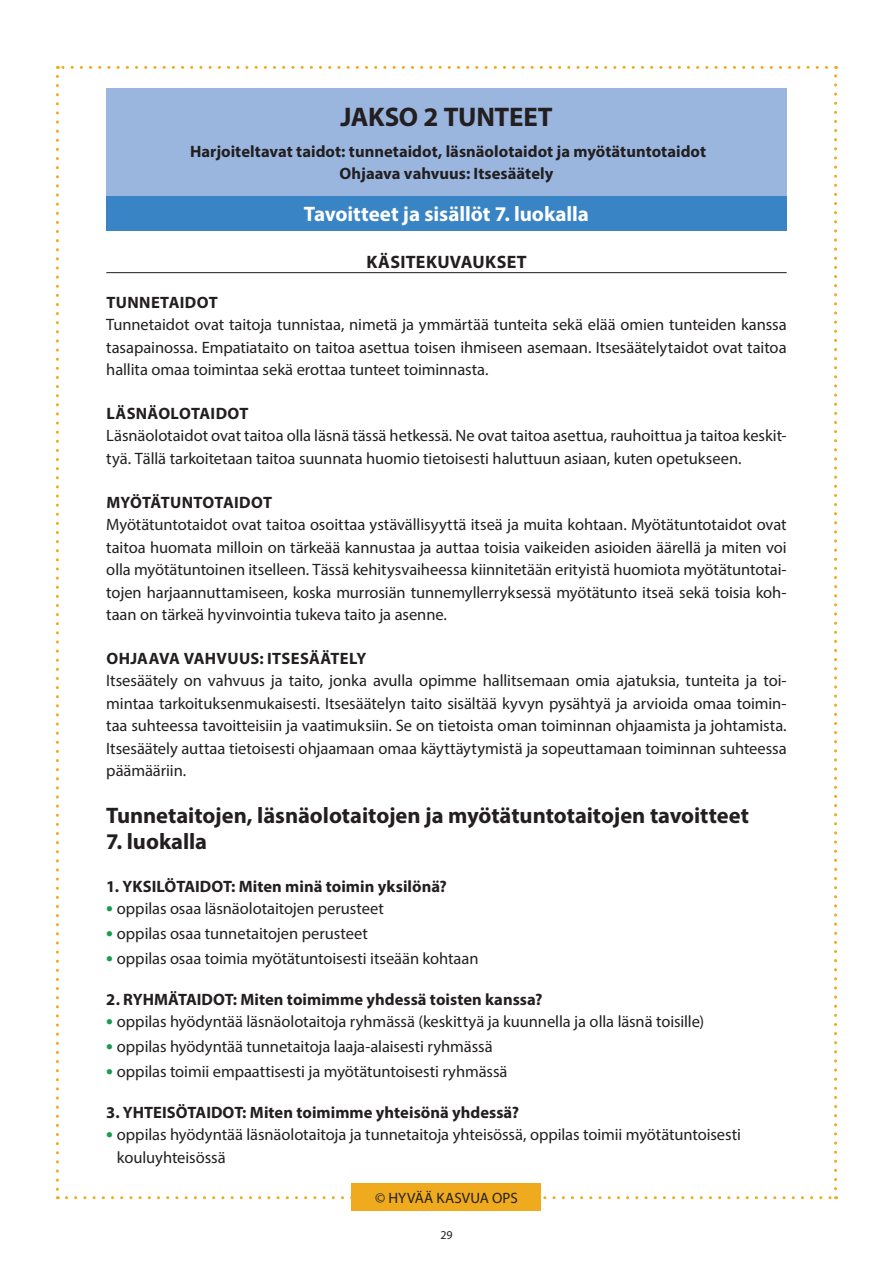
<style>
.page{position:relative;width:893px;height:1263px;background:#fff}
.page>*{position:absolute;margin:0;border:0;box-sizing:border-box;transform-origin:0 0}
.t1{font:700 27px "Myriad Pro";letter-spacing:-.015em;color:#231f20}
.t2{font:700 22.5px "Myriad Pro";letter-spacing:-.005em;color:#231f20}
.t3{font:700 21px "Myriad Pro";letter-spacing:-.005em;color:#fff}
.t4{font:700 18px "Myriad Pro";letter-spacing:.02em;color:#231f20}
.t5{font:16.5px/22.5px "Myriad Pro";letter-spacing:-.005em;color:#231f20;text-align:justify}
.t6{font:700 16.5px/22.5px "Myriad Pro";color:#231f20;text-align:center}
.t7{font:700 16.5px "Myriad Pro";letter-spacing:.02em;color:#231f20}
.t8{font:700 16.5px "Myriad Pro";letter-spacing:.025em;color:#231f20}
.t9{font:15px "Myriad Pro";letter-spacing:.005em;color:#231f20}
.t10{font:12px "Myriad Pro";color:#231f20}
.s1{font-weight:700;font-size:20.25px;color:#1b9b4f}
</style>
<div class="page">
<svg style="left:56px;top:76px;width:3px;height:1123px"></svg>
<svg style="left:66px;top:1196px;width:771px;height:3px"></svg>
<svg style="left:834px;top:66px;width:3px;height:1123px"></svg>
<svg style="left:57px;top:66px;width:769px;height:3px"></svg>
<div style="left:352px;top:1183px;width:189px;height:28px;background:#efaa1d"></div>
<div style="left:106px;top:88px;width:681px;height:53px;background:#9ab6df"></div>
<div style="left:106px;top:136px;width:681px;height:38px;background:#9ab6df"></div>
<div style="left:106px;top:158px;width:681px;height:38px;background:#9ab6df"></div>
<hr style="left:106px;top:272px;width:681px;height:1px;background:#231f20">
<div style="left:106px;top:196px;width:681px;height:34px;background:#3984c5"></div>
<h1 class="t1" style="left:340px;top:99px;width:214px">JAKSO 2 TUNTEET</h1>
<p class="t6" style="left:190px;top:139px;width:518px">Harjoiteltavat taidot: tunnetaidot, läsnäolotaidot ja myötätuntotaidot<br>Ohjaava vahvuus: Itsesäätely</p>
<p class="t3" style="left:304px;top:200px;width:286px">Tavoitteet ja sisällöt 7. luokalla</p>
<p class="t4" style="left:366px;top:250px;width:162px">KÄSITEKUVAUKSET</p>
<p class="t8" style="left:106px;top:291px;width:113px">TUNNETAIDOT</p>
<p class="t5" style="left:106px;top:313px;width:682px">Tunnetaidot ovat taitoja tunnistaa, nimetä ja ymmärtää tunteita sekä elää omien tunteiden kanssa tasapainossa. Empatiataito on taitoa asettua toisen ihmiseen asemaan. Itsesäätelytaidot ovat taitoa hallita omaa toimintaa sekä erottaa tunteet toiminnasta.</p>
<p class="t6" style="left:106px;top:401px;width:144px">LÄSNÄOLOTAIDOT</p>
<p class="t5" style="left:106px;top:424px;width:682px">Läsnäolotaidot ovat taitoa olla läsnä tässä hetkessä. Ne ovat taitoa asettua, rauhoittua ja taitoa keskit&shy;tyä. Tällä tarkoitetaan taitoa suunnata huomio tietoisesti haluttuun asiaan, kuten opetukseen.</p>
<p class="t6" style="left:106px;top:490px;width:167px">MYÖTÄTUNTOTAIDOT</p>
<p class="t5" style="left:106px;top:513px;width:682px">Myötätuntotaidot ovat taitoa osoittaa ystävällisyyttä itseä ja muita kohtaan. Myötätuntotaidot ovat taitoa huomata milloin on tärkeää kannustaa ja auttaa toisia vaikeiden asioiden äärellä ja miten voi olla myötätuntoinen itselleen. Tässä kehitysvaiheessa kiinnitetään erityistä huomiota myötätuntotai&shy;tojen harjaannuttamiseen, koska murrosiän tunnemyllerryksessä myötätunto itseä sekä toisia koh&shy;taan on tärkeä hyvinvointia tukeva taito ja asenne.</p>
<p class="t7" style="left:106px;top:647px;width:262px">OHJAAVA VAHVUUS: ITSESÄÄTELY</p>
<p class="t5" style="left:106px;top:669px;width:682px">Itsesäätely on vahvuus ja taito, jonka avulla opimme hallitsemaan omia ajatuksia, tunteita ja toi&shy;mintaa tarkoituksenmukaisesti. Itsesäätelyn taito sisältää kyvyn pysähtyä ja arvioida omaa toimin&shy;taa suhteessa tavoitteisiin ja vaatimuksiin. Se on tietoista oman toiminnan ohjaamista ja johtamista.<br>Itsesäätely auttaa tietoisesti ohjaamaan omaa käyttäytymistä ja sopeuttamaan toiminnan suhteessa päämääriin.</p>
<h2 class="t2" style="left:106px;top:801px;width:644px">Tunnetaitojen, läsnäolotaitojen ja myötätuntotaitojen tavoitteet</h2>
<h2 class="t2" style="left:106px;top:826px;width:102px">7. luokalla</h2>
<p class="t6" style="left:106px;top:874px;width:342px">1. YKSILÖTAIDOT: Miten minä toimin yksilönä?</p>
<p class="t5" style="left:106px;top:897px;width:279px"><span class="s1">•</span> oppilas osaa läsnäolotaitojen perusteet</p>
<p class="t5" style="left:106px;top:922px;width:263px"><span class="s1">•</span> oppilas osaa tunnetaitojen perusteet</p>
<p class="t5" style="left:106px;top:947px;width:374px"><span class="s1">•</span> oppilas osaa toimia myötätuntoisesti itseään kohtaan</p>
<p class="t6" style="left:106px;top:987px;width:438px">2. RYHMÄTAIDOT: Miten toimimme yhdessä toisten kanssa?</p>
<p class="t5" style="left:106px;top:1010px;width:599px"><span class="s1">•</span> oppilas hyödyntää läsnäolotaitoja ryhmässä (keskittyä ja kuunnella ja olla läsnä toisille)</p>
<p class="t5" style="left:106px;top:1035px;width:388px"><span class="s1">•</span> oppilas hyödyntää tunnetaitoja laaja-alaisesti ryhmässä</p>
<p class="t5" style="left:106px;top:1059px;width:403px"><span class="s1">•</span> oppilas toimii empaattisesti ja myötätuntoisesti ryhmässä</p>
<p class="t6" style="left:106px;top:1100px;width:414px">3. YHTEISÖTAIDOT: Miten toimimme yhteisönä yhdessä?</p>
<p class="t5" style="left:117px;top:1123px;width:625px;text-indent:-11px"><span class="s1">•</span> oppilas hyödyntää läsnäolotaitoja ja tunnetaitoja yhteisössä, oppilas toimii myötätuntoisesti kouluyhteisössä</p>
<p class="t9" style="left:375px;top:1189px;width:144px">© HYVÄÄ KASVUA OPS</p>
<p class="t10" style="left:440px;top:1227px;width:14px">29</p>
</div>
